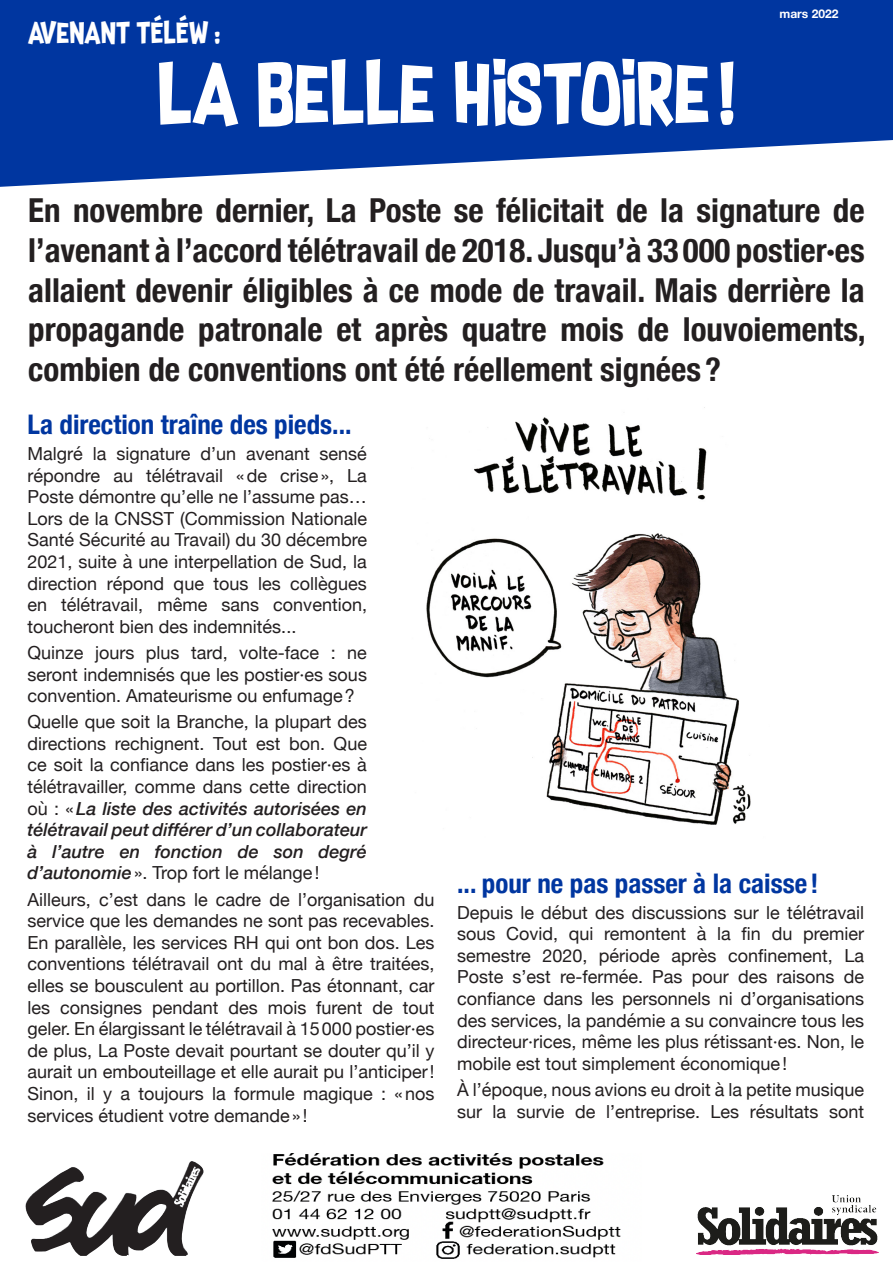
<style>
.page{position:relative;width:893px;height:1263px;background:#fff}
.page>*{position:absolute;margin:0;border:0;box-sizing:border-box;transform-origin:0 0}
.t1{font:72px "Supersonic Rocketship";color:#fff}
.t2{font:700 condensed 33px/39.6px "Helvetica Neue";color:#231f20;text-align:justify}
.t3{font:700 condensed 27px "Helvetica Neue";color:#0036a0}
.t4{font:25.5px "Supersonic Rocketship";color:#fff}
.t5{font:18px/21.6px "Helvetica Neue";color:#231f20;text-align:justify}
.t6{font:700 12px "Helvetica Neue";color:#fff}
.s1{font-weight:500;font-style:italic}
</style>
<div class="page">
<img style="left:25px;top:1161px;width:179px;height:95px">
<img style="left:697px;top:1196px;width:181px;height:58px">
<svg style="left:0;top:0;width:893px;height:187px;fill:#0036a0"></svg>
<img style="left:272px;top:1153px;width:349px;height:106px">
<img style="left:426px;top:407px;width:325px;height:418px">
<p class="t4" style="left:28px;top:13px;width:194px">AVENANT TÉLÉW :</p>
<p class="t1" style="left:158px;top:38px;width:579px">LA BELLE HISTOIRE!</p>
<p class="t6" style="left:779px;top:4px;width:60px">mars 2022</p>
<p class="t2" style="left:28px;top:189px;width:839px">En novembre dernier, La Poste se félicitait de la signature de l’avenant à l’accord télétravail de 2018. Jusqu’à 33 000 postier·es allaient devenir éligibles à ce mode de travail. Mais derrière la propagande patronale et après quatre mois de louvoiements, combien de conventions ont été réellement signées ?</p>
<p class="t3" style="left:28px;top:402px;width:326px">La direction traîne des pieds...</p>
<p class="t5" style="left:28px;top:444px;width:341px">Malgré la signature d’un avenant sensé répondre au télétravail «de crise», La Poste démontre qu’elle ne l’assume pas… Lors de la CNSST (Commission Nationale Santé Sécurité au Travail) du 30 décembre 2021, suite à une interpellation de Sud, la direction répond que tous les collègues en télétravail, même sans convention, toucheront bien des indemnités...</p>
<p class="t5" style="left:28px;top:643px;width:341px">Quinze jours plus tard, volte-face : ne seront indemnisés que les postier·es sous convention. Amateurisme ou enfumage?</p>
<p class="t5" style="left:28px;top:712px;width:341px">Quelle que soit la Branche, la plupart des directions rechignent. Tout est bon. Que ce soit la confiance dans les postier·es à télétravailler, comme dans cette direction où : «<span class="s1">La liste des activités autorisées en télétravail peut différer d’un collaborateur à l’autre en fonction de son degré d’autonomie</span>». Trop fort le mélange!</p>
<p class="t5" style="left:28px;top:889px;width:409px">Ailleurs, c’est dans le cadre de l’organisation du service que les demandes ne sont pas recevables.<br>En parallèle, les services RH qui ont bon dos. Les conventions télétravail ont du mal à être traitées, elles se bousculent au portillon. Pas étonnant, car les consignes pendant des mois furent de tout geler. En élargissant le télétravail à 15000 postier·es de plus, La Poste devait pourtant se douter qu’il y aurait un embouteillage et elle aurait pu l’anticiper!<br>Sinon, il y a toujours la formule magique : «nos services étudient votre demande» !</p>
<p class="t3" style="left:457px;top:860px;width:363px">... pour ne pas passer à la caisse !</p>
<p class="t5" style="left:457px;top:902px;width:409px">Depuis le début des discussions sur le télétravail sous Covid, qui remontent à la fin du premier semestre 2020, période après confinement, La Poste s’est re-fermée. Pas pour des raisons de confiance dans les personnels ni d’organisations des services, la pandémie a su convaincre tous les directeur·rices, même les plus rétissant·es. Non, le mobile est tout simplement économique!</p>
<p class="t5" style="left:457px;top:1080px;width:408px">À l’époque, nous avions eu droit à la petite musique sur la survie de l’entreprise. Les résultats sont</p>
</div>
